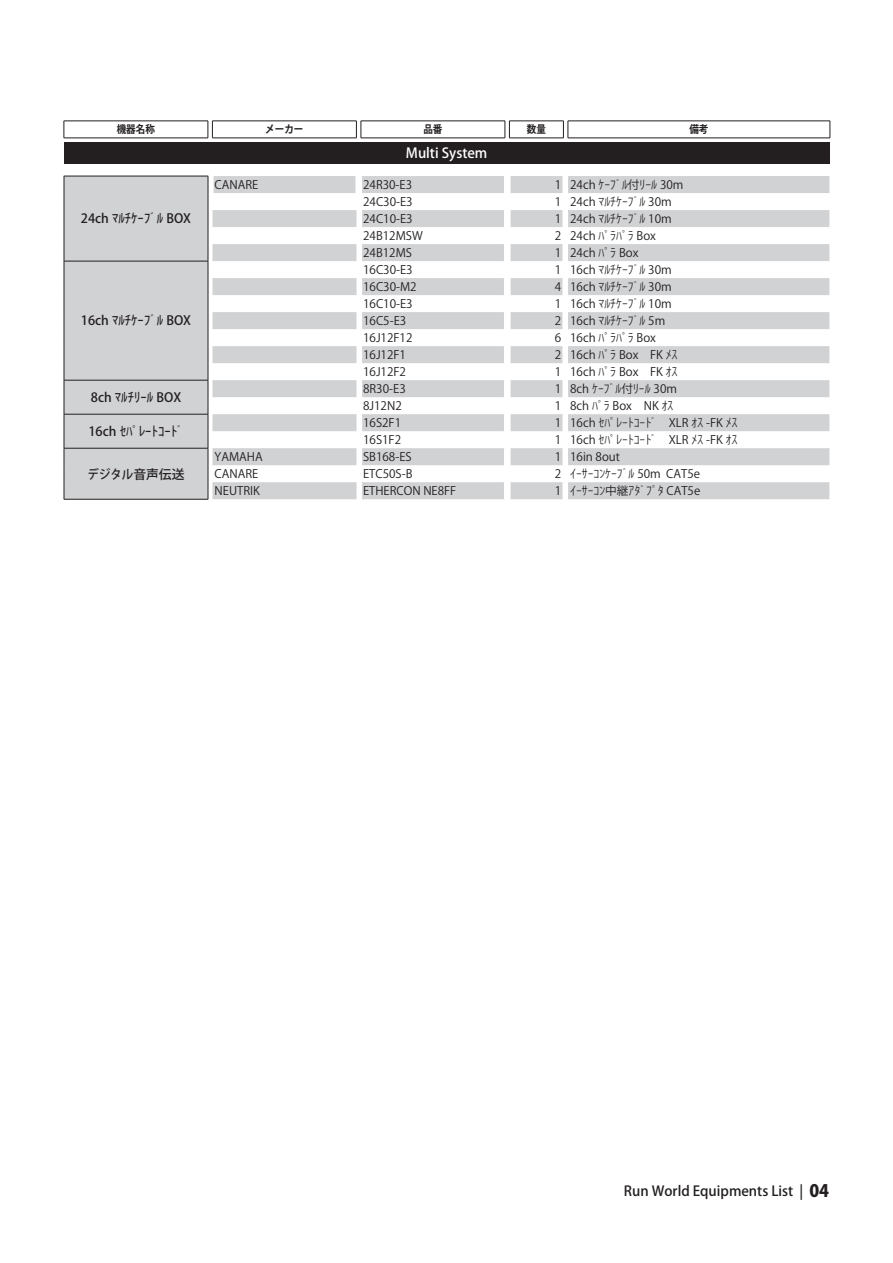
<style>
.page{position:relative;width:893px;height:1263px;background:#fff}
.page>*{position:absolute;margin:0;border:0;box-sizing:border-box;transform-origin:0 0}
.t1{font:500 13.8px "Koz Go Pro";color:#231f20}
.t2{font:500 13.8px "Koz Go Std";color:#fff}
.t3{font:500 12.75px "Koz Go Std";color:#231f20}
.t4{font:500 12.75px "Koz Go Std";color:#231f20;scale:.9 1}
.t5{font:11.7px "Koz Go Std";color:#231f20}
.t6{font:700 10.65px "Koz Go Std";color:#231f20;scale:.9 1}
.s1{font-weight:800;font-size:16.95px}
</style>
<div class="page">
<hr style="left:64px;top:121px;width:144px;height:1px;background:#231f20">
<svg style="left:64px;top:121px;width:1px;height:17px"></svg>
<hr style="left:212px;top:121px;width:144px;height:1px;background:#231f20">
<svg style="left:208px;top:121px;width:5px;height:17px"></svg>
<hr style="left:361px;top:121px;width:144px;height:1px;background:#231f20">
<svg style="left:356px;top:121px;width:6px;height:17px"></svg>
<hr style="left:509px;top:121px;width:54px;height:1px;background:#231f20">
<svg style="left:505px;top:121px;width:5px;height:17px"></svg>
<hr style="left:568px;top:121px;width:262px;height:1px;background:#231f20">
<svg style="left:563px;top:121px;width:6px;height:17px"></svg>
<svg style="left:830px;top:121px;width:1px;height:17px"></svg>
<hr style="left:64px;top:138px;width:144px;height:1px;background:#231f20">
<hr style="left:212px;top:138px;width:144px;height:1px;background:#231f20">
<hr style="left:361px;top:138px;width:144px;height:1px;background:#231f20">
<hr style="left:509px;top:138px;width:54px;height:1px;background:#231f20">
<hr style="left:568px;top:138px;width:262px;height:1px;background:#231f20">
<div style="left:64px;top:142px;width:765px;height:21px;background:#231f20"></div>
<svg style="left:65px;top:176px;width:764px;height:323px;fill:#d1d2d4"></svg>
<hr style="left:211px;top:176px;width:3px;height:17px;background:#fff">
<hr style="left:355px;top:176px;width:3px;height:17px;background:#fff">
<svg style="left:360px;top:176px;width:2px;height:323px"></svg>
<hr style="left:508px;top:176px;width:3px;height:17px;background:#fff">
<hr style="left:508px;top:193px;width:3px;height:17px;background:#fff">
<hr style="left:508px;top:210px;width:3px;height:17px;background:#fff">
<hr style="left:508px;top:227px;width:3px;height:17px;background:#fff">
<hr style="left:508px;top:244px;width:3px;height:17px;background:#fff">
<hr style="left:508px;top:261px;width:3px;height:17px;background:#fff">
<hr style="left:508px;top:278px;width:3px;height:17px;background:#fff">
<hr style="left:508px;top:295px;width:3px;height:17px;background:#fff">
<hr style="left:508px;top:312px;width:3px;height:17px;background:#fff">
<hr style="left:508px;top:329px;width:3px;height:17px;background:#fff">
<hr style="left:508px;top:346px;width:3px;height:17px;background:#fff">
<hr style="left:508px;top:363px;width:3px;height:17px;background:#fff">
<hr style="left:508px;top:380px;width:3px;height:17px;background:#fff">
<hr style="left:508px;top:397px;width:3px;height:17px;background:#fff">
<hr style="left:508px;top:414px;width:3px;height:17px;background:#fff">
<hr style="left:508px;top:431px;width:3px;height:17px;background:#fff">
<hr style="left:508px;top:448px;width:3px;height:17px;background:#fff">
<hr style="left:508px;top:465px;width:3px;height:17px;background:#fff">
<svg style="left:504px;top:176px;width:2px;height:323px"></svg>
<hr style="left:508px;top:482px;width:3px;height:17px;background:#fff">
<hr style="left:562px;top:176px;width:3px;height:17px;background:#fff">
<hr style="left:562px;top:193px;width:3px;height:17px;background:#fff">
<hr style="left:562px;top:210px;width:3px;height:17px;background:#fff">
<hr style="left:562px;top:227px;width:3px;height:17px;background:#fff">
<hr style="left:562px;top:244px;width:3px;height:17px;background:#fff">
<hr style="left:562px;top:261px;width:3px;height:17px;background:#fff">
<hr style="left:562px;top:278px;width:3px;height:17px;background:#fff">
<hr style="left:562px;top:295px;width:3px;height:17px;background:#fff">
<hr style="left:562px;top:312px;width:3px;height:17px;background:#fff">
<hr style="left:562px;top:329px;width:3px;height:17px;background:#fff">
<hr style="left:562px;top:346px;width:3px;height:17px;background:#fff">
<hr style="left:562px;top:363px;width:3px;height:17px;background:#fff">
<hr style="left:562px;top:380px;width:3px;height:17px;background:#fff">
<hr style="left:562px;top:397px;width:3px;height:17px;background:#fff">
<hr style="left:562px;top:414px;width:3px;height:17px;background:#fff">
<hr style="left:562px;top:431px;width:3px;height:17px;background:#fff">
<hr style="left:562px;top:448px;width:3px;height:17px;background:#fff">
<hr style="left:562px;top:465px;width:3px;height:17px;background:#fff">
<hr style="left:562px;top:482px;width:3px;height:17px;background:#fff">
<hr style="left:64px;top:176px;width:144px;height:1px;background:#231f20">
<hr style="left:64px;top:261px;width:144px;height:1px;background:#231f20">
<hr style="left:64px;top:380px;width:144px;height:1px;background:#231f20">
<hr style="left:64px;top:414px;width:144px;height:1px;background:#231f20">
<hr style="left:64px;top:448px;width:144px;height:1px;background:#231f20">
<svg style="left:64px;top:176px;width:1px;height:323px"></svg>
<svg style="left:208px;top:176px;width:1px;height:323px"></svg>
<hr style="left:64px;top:499px;width:144px;height:1px;background:#231f20">
<p class="t6" style="left:117px;top:123px;width:44px">機器名称</p>
<p class="t6" style="left:265px;top:123px;width:44px">メーカー</p>
<p class="t6" style="left:423px;top:123px;width:23px">品番</p>
<p class="t6" style="left:527px;top:123px;width:23px">数量</p>
<p class="t6" style="left:689px;top:123px;width:23px">備考</p>
<p class="t2" style="left:406px;top:144px;width:83px">Multi System</p>
<p class="t3" style="left:81px;top:211px;width:112px">24ch ﾏﾙﾁｹｰﾌﾞﾙ BOX</p>
<p class="t3" style="left:81px;top:313px;width:112px">16ch ﾏﾙﾁｹｰﾌﾞﾙ BOX</p>
<p class="t3" style="left:91px;top:389px;width:92px">8ch ﾏﾙﾁﾘｰﾙ BOX</p>
<p class="t3" style="left:88px;top:423px;width:97px">16ch ｾﾊﾟﾚｰﾄｺｰﾄﾞ</p>
<p class="t4" style="left:88px;top:466px;width:109px">デジタル音声伝送</p>
<p class="t5" style="left:215px;top:177px;width:45px">CANARE</p>
<p class="t5" style="left:363px;top:177px;width:51px">24R30-E3</p>
<p class="t5" style="left:555px;top:177px;width:130px">1 24ch ｹｰﾌﾞﾙ付ﾘｰﾙ 30m</p>
<p class="t5" style="left:363px;top:194px;width:51px">24C30-E3</p>
<p class="t5" style="left:555px;top:194px;width:118px">1 24ch ﾏﾙﾁｹｰﾌﾞﾙ 30m</p>
<p class="t5" style="left:363px;top:211px;width:51px">24C10-E3</p>
<p class="t5" style="left:555px;top:211px;width:118px">1 24ch ﾏﾙﾁｹｰﾌﾞﾙ 10m</p>
<p class="t5" style="left:363px;top:228px;width:61px">24B12MSW</p>
<p class="t5" style="left:555px;top:228px;width:103px">2 24ch ﾊﾟﾗﾊﾟﾗ Box</p>
<p class="t5" style="left:363px;top:245px;width:50px">24B12MS</p>
<p class="t5" style="left:555px;top:245px;width:85px">1 24ch ﾊﾟﾗ Box</p>
<p class="t5" style="left:363px;top:262px;width:51px">16C30-E3</p>
<p class="t5" style="left:555px;top:262px;width:118px">1 16ch ﾏﾙﾁｹｰﾌﾞﾙ 30m</p>
<p class="t5" style="left:363px;top:279px;width:55px">16C30-M2</p>
<p class="t5" style="left:555px;top:279px;width:118px">4 16ch ﾏﾙﾁｹｰﾌﾞﾙ 30m</p>
<p class="t5" style="left:363px;top:296px;width:51px">16C10-E3</p>
<p class="t5" style="left:555px;top:296px;width:118px">1 16ch ﾏﾙﾁｹｰﾌﾞﾙ 10m</p>
<p class="t5" style="left:363px;top:313px;width:45px">16C5-E3</p>
<p class="t5" style="left:555px;top:313px;width:112px">2 16ch ﾏﾙﾁｹｰﾌﾞﾙ 5m</p>
<p class="t5" style="left:363px;top:331px;width:51px">16J12F12</p>
<p class="t5" style="left:555px;top:331px;width:103px">6 16ch ﾊﾟﾗﾊﾟﾗ Box</p>
<p class="t5" style="left:363px;top:348px;width:44px">16J12F1</p>
<p class="t5" style="left:555px;top:348px;width:124px">2 16ch ﾊﾟﾗ Box　FK ﾒｽ</p>
<p class="t5" style="left:363px;top:365px;width:44px">16J12F2</p>
<p class="t5" style="left:555px;top:365px;width:124px">1 16ch ﾊﾟﾗ Box　FK ｵｽ</p>
<p class="t5" style="left:363px;top:382px;width:44px">8R30-E3</p>
<p class="t5" style="left:555px;top:382px;width:124px">1 8ch ｹｰﾌﾞﾙ付ﾘｰﾙ 30m</p>
<p class="t5" style="left:363px;top:399px;width:40px">8J12N2</p>
<p class="t5" style="left:555px;top:399px;width:120px">1 8ch ﾊﾟﾗ Box　NK ｵｽ</p>
<p class="t5" style="left:363px;top:416px;width:40px">16S2F1</p>
<p class="t5" style="left:555px;top:416px;width:184px">1 16ch ｾﾊﾟﾚｰﾄｺｰﾄﾞ　XLR ｵｽ -FK ﾒｽ</p>
<p class="t5" style="left:363px;top:433px;width:40px">16S1F2</p>
<p class="t5" style="left:555px;top:433px;width:184px">1 16ch ｾﾊﾟﾚｰﾄｺｰﾄﾞ　XLR ﾒｽ -FK ｵｽ</p>
<p class="t5" style="left:215px;top:450px;width:50px">YAMAHA</p>
<p class="t5" style="left:363px;top:450px;width:50px">SB168-ES</p>
<p class="t5" style="left:555px;top:450px;width:67px">1 16in 8out</p>
<p class="t5" style="left:215px;top:467px;width:45px">CANARE</p>
<p class="t5" style="left:363px;top:467px;width:51px">ETC50S-B</p>
<p class="t5" style="left:555px;top:467px;width:147px">2 ｲｰｻｰｺﾝｹｰﾌﾞﾙ 50m CAT5e</p>
<p class="t5" style="left:215px;top:484px;width:47px">NEUTRIK</p>
<p class="t5" style="left:363px;top:484px;width:95px">ETHERCON NE8FF</p>
<p class="t5" style="left:555px;top:484px;width:147px">1 ｲｰｻｰｺﾝ中継ｱﾀﾞﾌﾟﾀ CAT5e</p>
<p class="t1" style="left:624px;top:1182px;width:207px">Run World Equipments List | <span class="s1">04</span></p>
</div>
